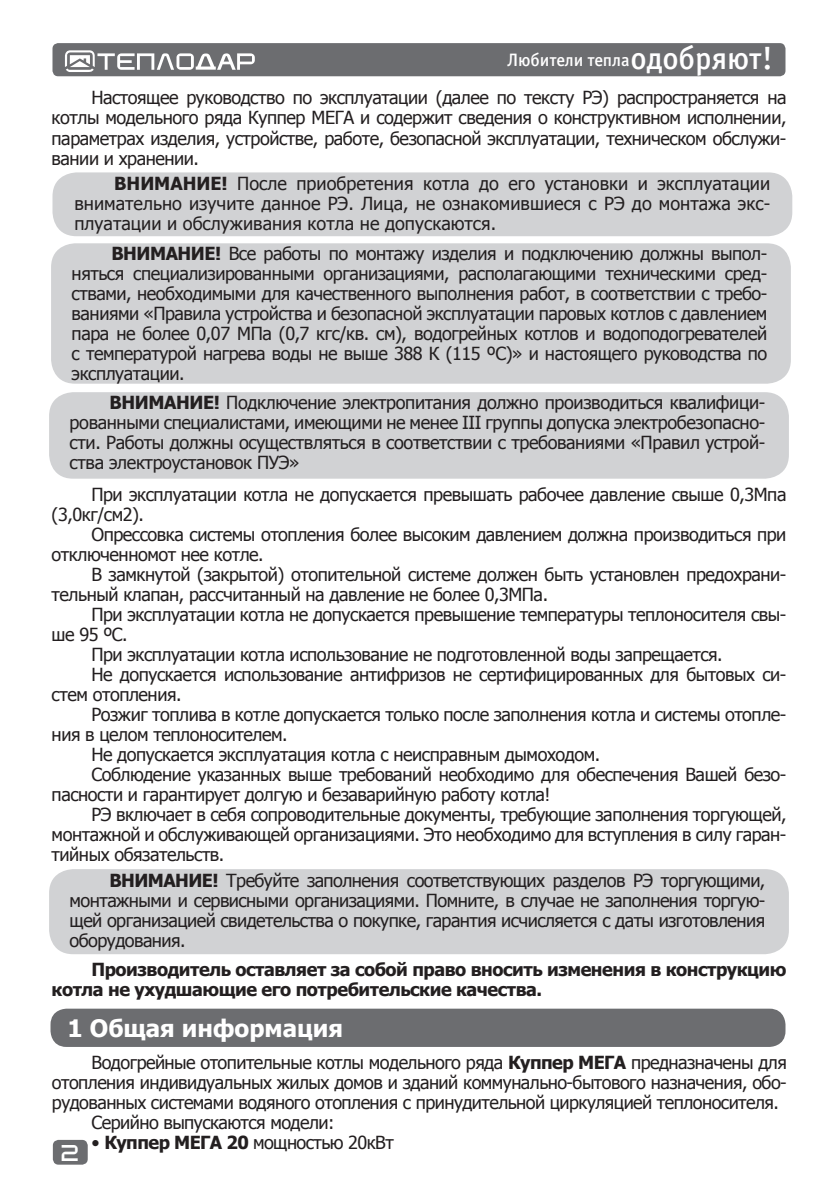
<style>
.page{position:relative;width:840px;height:1191px;background:#fff}
.page>*{position:absolute;margin:0;border:0;box-sizing:border-box;transform-origin:0 0}
.t1{font:700 24px "Tahoma";color:#fff}
.t2{font:18px/20px "Tahoma";letter-spacing:-.025em;color:#231f20;text-align:justify}
.t3{font:700 18px/20px "Tahoma";letter-spacing:-.025em;color:#231f20}
.t4{font:18px "Officina Sans Medium C";letter-spacing:-.005em;color:#fff}
.t5{font:16px "teplodar";color:#fff}
.s1{font-size:32px}
.s2{font-weight:700}
</style>
<div class="page">
<div style="left:53px;top:1139px;width:35px;height:25px;background:#6c6d70;border-radius:6px"></div>
<div style="left:52px;top:43px;width:733px;height:33px;background:#6c6d70;border-radius:6px"></div>
<svg style="left:65px;top:50px;width:190px;height:22px"></svg>
<div style="left:51px;top:243px;width:739px;height:141px;background:#d1d2d4;border-radius:24px"></div>
<div style="left:52px;top:172px;width:739px;height:64px;background:#d1d2d4;border-radius:24px"></div>
<div style="left:49px;top:392px;width:739px;height:87px;background:#d1d2d4;border-radius:24px"></div>
<div style="left:49px;top:869px;width:739px;height:85px;background:#d1d2d4;border-radius:24px"></div>
<div style="left:50px;top:1008px;width:735px;height:39px;background:#6c6d70;border-radius:16px"></div>
<p class="t4" style="left:507px;top:50px;width:267px">Любители тепла<span class="s1">одобряют!</span></p>
<p class="t2" style="left:52px;top:87px;width:736px;text-indent:40px">Настоящее руководство по эксплуатации (далее по тексту РЭ) распространяется на котлы модельного ряда Куппер МЕГА и содержит сведения о конструктивном исполнении, параметрах изделия, устройстве, работе, безопасной эксплуатации, техническом обслужи&shy;вании и хранении.</p>
<p class="t2" style="left:74px;top:173px;width:697px;text-indent:40px"><span class="s2">ВНИМАНИЕ!</span> После приобретения котла до его установки и эксплуатации внимательно изучите данное РЭ. Лица, не ознакомившиеся с РЭ до монтажа экс&shy;плуатации и обслуживания котла не допускаются.</p>
<p class="t2" style="left:72px;top:242px;width:696px;text-indent:40px"><span class="s2">ВНИМАНИЕ!</span> Все работы по монтажу изделия и подключению должны выпол&shy;няться специализированными организациями, располагающими техническими сред&shy;ствами, необходимыми для качественного выполнения работ, в соответствии с требо&shy;ваниями «Правила устройства и безопасной эксплуатации паровых котлов с давлением пара не более 0,07 МПа (0,7 кгс/кв. см), водогрейных котлов и водоподогревателей с температурой нагрева воды не выше 388 К (115 ºС)» и настоящего руководства по эксплуатации.</p>
<p class="t2" style="left:70px;top:391px;width:696px;text-indent:40px"><span class="s2">ВНИМАНИЕ!</span> Подключение электропитания должно производиться квалифици&shy;рованными специалистами, имеющими не менее III группы допуска электробезопасно&shy;сти. Работы должны осуществляться в соответствии с требованиями «Правил устрой&shy;ства электроустановок ПУЭ»</p>
<p class="t2" style="left:52px;top:483px;width:736px;text-indent:40px">При эксплуатации котла не допускается превышать рабочее давление свыше 0,3Мпа (3,0кг/см2).</p>
<p class="t2" style="left:52px;top:523px;width:735px;text-indent:40px">Опрессовка системы отопления более высоким давлением должна производиться при отключенномот нее котле.</p>
<p class="t2" style="left:52px;top:563px;width:736px;text-indent:40px">В замкнутой (закрытой) отопительной системе должен быть установлен предохрани&shy;тельный клапан, рассчитанный на давление не более 0,3МПа.</p>
<p class="t2" style="left:91px;top:603px;width:696px">При эксплуатации котла не допускается превышение температуры теплоносителя свы-</p>
<p class="t2" style="left:52px;top:623px;width:77px">ше 95 ºС.</p>
<p class="t2" style="left:91px;top:643px;width:632px">При эксплуатации котла использование не подготовленной воды запрещается.</p>
<p class="t2" style="left:91px;top:663px;width:696px">Не допускается использование антифризов не сертифицированных для бытовых си-</p>
<p class="t2" style="left:52px;top:683px;width:131px">стем отопления.</p>
<p class="t2" style="left:91px;top:703px;width:696px">Розжиг топлива в котле допускается только после заполнения котла и системы отопле-</p>
<p class="t2" style="left:52px;top:723px;width:237px">ния в целом теплоносителем.</p>
<p class="t2" style="left:91px;top:743px;width:510px">Не допускается эксплуатация котла с неисправным дымоходом.</p>
<p class="t2" style="left:91px;top:763px;width:696px">Соблюдение указанных выше требований необходимо для обеспечения Вашей безо-</p>
<p class="t2" style="left:52px;top:783px;width:500px">пасности и гарантирует долгую и безаварийную работу котла!</p>
<p class="t2" style="left:91px;top:803px;width:696px">РЭ включает в себя сопроводительные документы, требующие заполнения торгующей,</p>
<p class="t2" style="left:52px;top:823px;width:736px">монтажной и обслуживающей организациями. Это необходимо для вступления в силу гаран-</p>
<p class="t2" style="left:52px;top:843px;width:174px">тийных обязательств.</p>
<p class="t2" style="left:70px;top:869px;width:696px;text-indent:40px"><span class="s2">ВНИМАНИЕ!</span> Требуйте заполнения соответствующих разделов РЭ торгующими, монтажными и сервисными организациями. Помните, в случае не заполнения торгую&shy;щей организацией свидетельства о покупке, гарантия исчисляется с даты изготовления оборудования.</p>
<p class="t3" style="left:52px;top:958px;width:736px;text-indent:40px">Производитель оставляет за собой право вносить изменения в конструкцию котла не ухудшающие его потребительские качества.</p>
<h1 class="t1" style="left:67px;top:1011px;width:277px">1 Общая информация</h1>
<p class="t2" style="left:92px;top:1052px;width:696px">Водогрейные отопительные котлы модельного ряда <span class="s2">Куппер МЕГА</span> предназначены для</p>
<p class="t2" style="left:52px;top:1072px;width:736px">отопления индивидуальных жилых домов и зданий коммунально-бытового назначения, обо-</p>
<p class="t2" style="left:52px;top:1092px;width:728px">рудованных системами водяного отопления с принудительной циркуляцией теплоносителя.</p>
<p class="t2" style="left:92px;top:1112px;width:244px">Серийно выпускаются модели:</p>
<p class="t2" style="left:92px;top:1132px;width:303px">• <span class="s2">Куппер МЕГА 20</span> мощностью 20кВт</p>
<p class="t5" style="left:62px;top:1145px;width:18px">2</p>
</div>
